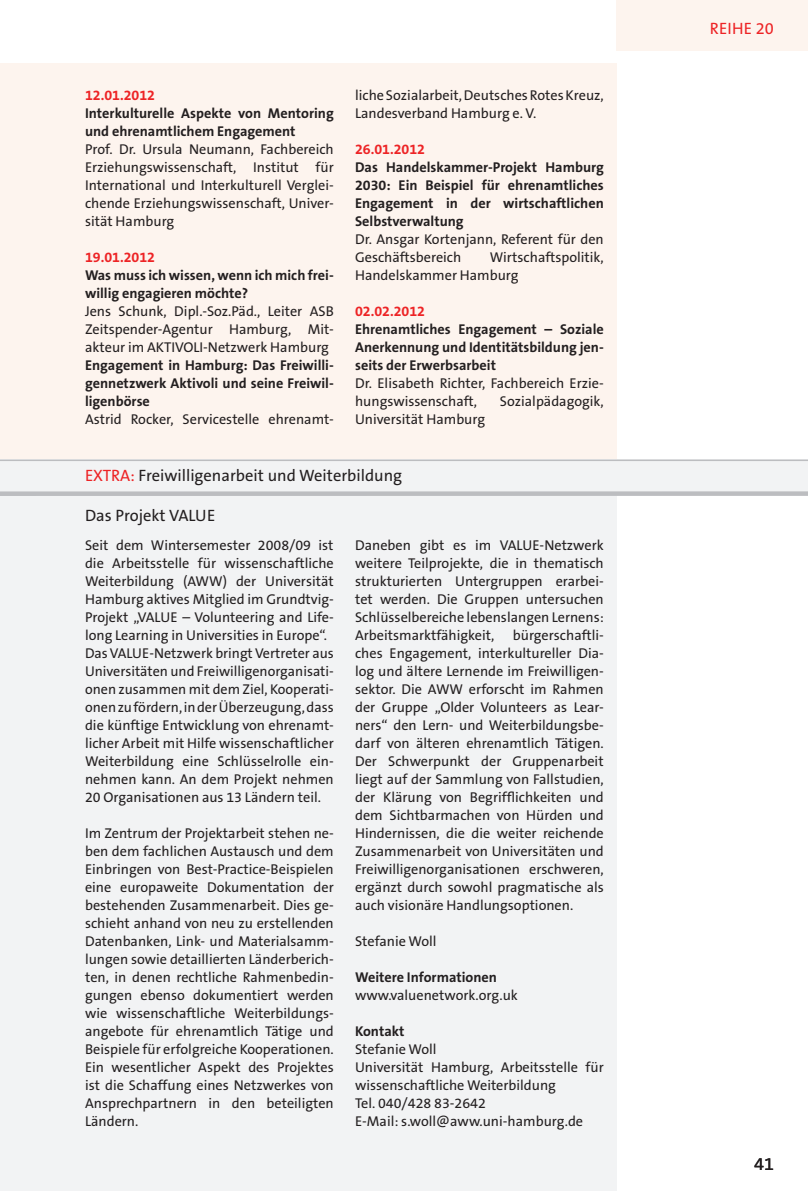
<style>
.page{position:relative;width:808px;height:1191px;background:#fff}
.page>*{position:absolute;margin:0;border:0;box-sizing:border-box;transform-origin:0 0}
.t1{font:18px "The Sans B5 Plain";color:#231f20}
.t2{font:16.5px "The Sans B5 Plain";color:#231f20}
.t3{font:16.5px "The Sans B5 Plain";color:#ed2325}
.t4{font:14.25px/18px "The Sans B5 Plain";color:#231f20}
.t5{font:700 14.25px/18px "The Sans B7";color:#231f20}
.s1{font-family:"The Sans B7";font-weight:700;color:#ed2325}
.s2{font-family:"The Sans B7";font-weight:700}
.s3{color:#ed2325}
.s4{font-family:"The Sans B5 Plain";font-weight:400}
</style>
<div class="page">
<div style="left:617px;top:0;width:191px;height:51px;background:#fdf4ee"></div>
<div style="left:0;top:64px;width:617px;height:396px;background:#fdf4ee"></div>
<div style="left:0;top:525px;width:617px;height:666px;background:#f2f3f4"></div>
<div style="left:0;top:496px;width:617px;height:41px;background:#f2f3f4"></div>
<div style="left:0;top:459px;width:808px;height:34px;background:#f2f3f4"></div>
<div style="left:0;top:491px;width:808px;height:5px;background:#bcbdc0"></div>
<hr style="left:0;top:459px;width:808px;height:2px;background:#bcbdc0">
<hr style="left:0;top:64px;width:1px;height:89px;background:#f2f3f4">
<p class="t4" style="left:85px;top:86px;width:250px"><span class="s1">12.01.2012<br></span><span class="s2">Interkulturelle Aspekte von Mentoring und ehrenamtlichem Engagement<br></span>Prof. Dr. Ursula Neumann, Fachbereich Erziehungswissenschaft, Institut für International und Interkulturell Verglei&shy;chende Erziehungswissenschaft, Univer&shy;sität Hamburg</p>
<p class="t5" style="left:85px;top:248px;width:250px"><span class="s3">19.01.2012<br></span>Was muss ich wissen, wenn ich mich frei&shy;willig engagieren möchte?<br><span class="s4">Jens Schunk, Dipl.-Soz.Päd., Leiter ASB<br>Zeitspender-Agentur Hamburg, Mit&shy;akteur im AKTIVOLI-Netzwerk Hamburg<br></span>Engagement in Hamburg: Das Freiwilli&shy;gennetzwerk Aktivoli und seine Freiwil&shy;ligenbörse<br><span class="s4">Astrid Rocker, Servicestelle ehrenamt-</span></p>
<p class="t4" style="left:355px;top:86px;width:250px">liche Sozialarbeit, Deutsches Rotes Kreuz,<br>Landesverband Hamburg e. V.</p>
<p class="t5" style="left:355px;top:140px;width:250px"><span class="s3">26.01.2012<br></span>Das Handelskammer-Projekt Hamburg<br>2030: Ein Beispiel für ehrenamtliches<br>Engagement in der wirtschaftlichen<br>Selbstverwaltung<br><span class="s4">Dr. Ansgar Kortenjann, Referent für den<br>Geschäftsbereich</span></p>
<p class="t4" style="left:355px;top:248px;width:250px;text-indent:135px">Wirtschaftspolitik,<br>Handelskammer Hamburg</p>
<p class="t5" style="left:355px;top:302px;width:250px"><span class="s3">02.02.2012<br></span>Ehrenamtliches Engagement – Soziale<br>Anerkennung und Identitätsbildung jen&shy;seits der Erwerbsarbeit<br><span class="s4">Dr. Elisabeth Richter, Fachbereich Erzie&shy;hungswissenschaft,</span></p>
<p class="t4" style="left:500px;top:392px;width:105px">Sozialpädagogik,</p>
<p class="t4" style="left:355px;top:410px;width:132px">Universität Hamburg</p>
<p class="t2" style="left:85px;top:466px;width:319px"><span class="s3">Extra:</span> Freiwilligenarbeit und Weiterbildung</p>
<p class="t2" style="left:85px;top:506px;width:132px">Das Projekt VALUE</p>
<p class="t4" style="left:85px;top:536px;width:250px">Seit dem Wintersemester 2008/09 ist die Arbeitsstelle für wissenschaftliche Weiterbildung (AWW) der Universität Hamburg aktives Mitglied im Grundtvig-Projekt „VALUE – Volunteering and Life&shy;long Learning in Universities in Europe“.<br>Das VALUE-Netzwerk bringt Vertreter aus Universitäten und Freiwilligenorganisati&shy;onen zusammen mit dem Ziel, Kooperati&shy;onen zu fördern, in der Überzeugung, dass die künftige Entwicklung von ehrenamt&shy;licher Arbeit mit Hilfe wissenschaftlicher Weiterbildung eine Schlüsselrolle ein&shy;nehmen kann. An dem Projekt nehmen 20 Organisationen aus 13 Ländern teil.</p>
<p class="t4" style="left:85px;top:824px;width:250px;text-align:justify">Im Zentrum der Projektarbeit stehen ne&shy;ben dem fachlichen Austausch und dem Einbringen von Best-Practice-Beispielen eine europaweite Dokumentation der bestehenden Zusammenarbeit. Dies ge&shy;schieht anhand von neu zu erstellenden Datenbanken, Link- und Materialsamm&shy;lungen sowie detaillierten Länderberich&shy;ten, in denen rechtliche Rahmenbedin&shy;gungen ebenso dokumentiert werden wie wissenschaftliche Weiterbildungs&shy;angebote für ehrenamtlich Tätige und Beispiele für erfolgreiche Kooperationen.<br>Ein wesentlicher Aspekt des Projektes ist die Schaffung eines Netzwerkes von Ansprechpartnern in den beteiligten Ländern.</p>
<p class="t4" style="left:355px;top:536px;width:250px;text-align:justify">Daneben gibt es im VALUE-Netzwerk weitere Teilprojekte, die in thematisch strukturierten Untergruppen erarbei&shy;tet werden. Die Gruppen untersuchen Schlüsselbereiche lebenslangen Lernens:<br>Arbeitsmarktfähigkeit,</p>
<p class="t4" style="left:355px;top:626px;width:250px;text-align:justify;text-indent:158px">bürgerschaftli&shy;ches Engagement, interkultureller Dia&shy;log und ältere Lernende im Freiwilligen&shy;sektor. Die AWW erforscht im Rahmen der Gruppe „Older Volunteers as Lear&shy;ners“ den Lern- und Weiterbildungsbe&shy;darf von älteren ehrenamtlich Tätigen.<br>Der Schwerpunkt der Gruppenarbeit liegt auf der Sammlung von Fallstudien, der Klärung von Begrifflichkeiten und dem Sichtbarmachen von Hürden und Hindernissen, die die weiter reichende Zusammenarbeit von Universitäten und Freiwilligenorganisationen erschweren, ergänzt durch sowohl pragmatische als auch visionäre Handlungsoptionen.</p>
<p class="t4" style="left:355px;top:932px;width:83px">Stefanie Woll</p>
<p class="t4" style="left:355px;top:968px;width:164px"><span class="s2">Weitere Informationen </span>www.valuenetwork.org.uk</p>
<p class="t4" style="left:355px;top:1022px;width:250px"><span class="s2">Kontakt<br></span>Stefanie Woll<br>Universität Hamburg, Arbeitsstelle für wissenschaftliche Weiterbildung<br>Tel. 040/428 83-2642<br>E-Mail: s.woll@aww.uni-hamburg.de</p>
<p class="t3" style="left:710px;top:20px;width:18px">Reihe</p>
<p class="t3" style="left:756px;top:20px;width:20px">20</p>
<p class="t3" style="left:718px;top:20px;width:9px">e</p>
<p class="t3" style="left:754px;top:20px;width:21px">xx</p>
<p class="t1" style="left:754px;top:1154px;width:21px">41</p>
</div>
